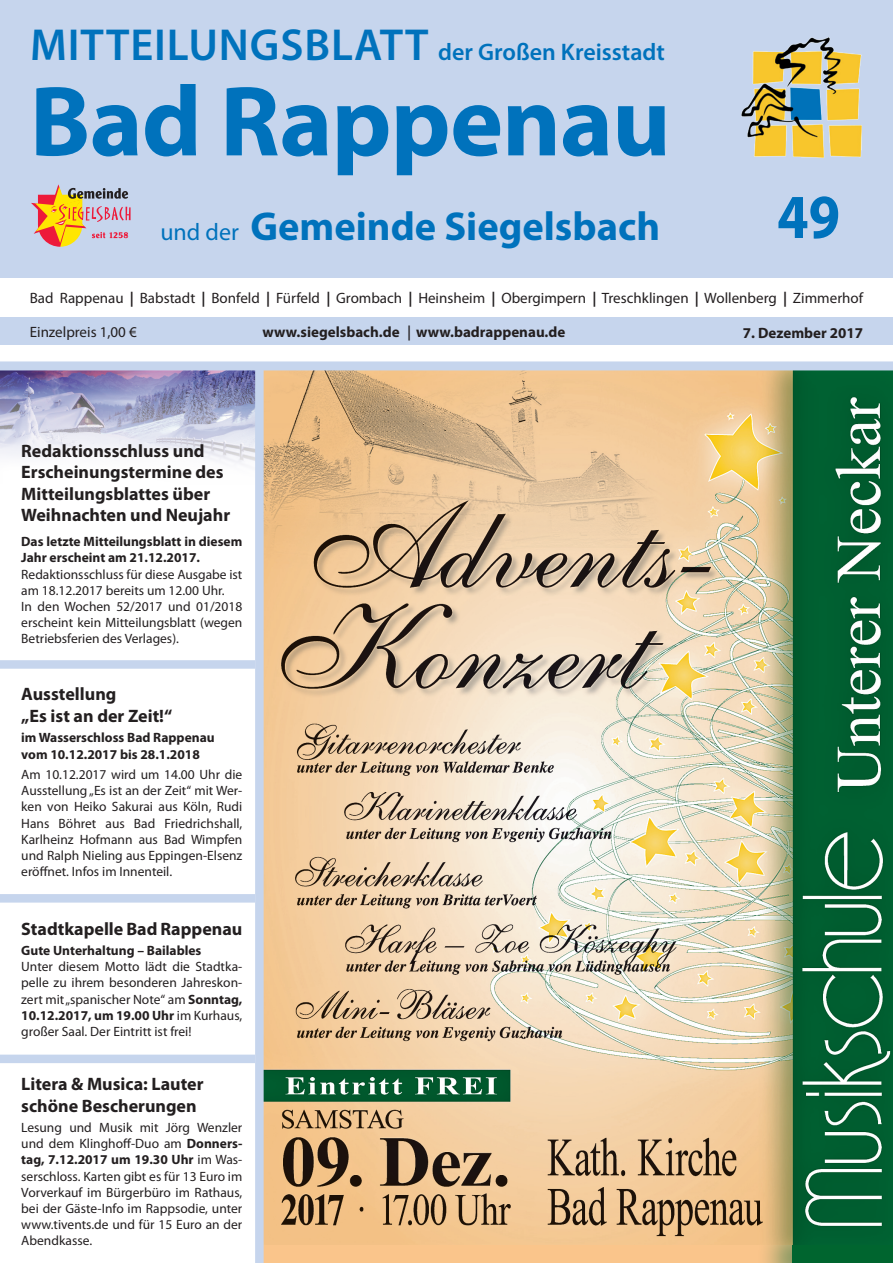
<style>
.page{position:relative;width:893px;height:1263px;background:#fff}
.page>*{position:absolute;margin:0;border:0;box-sizing:border-box;transform-origin:0 0}
.t1{font:700 100.5px "Myriad Pro";letter-spacing:-.01em;color:#0072bc}
.t2{font:700 63px "Myriad Pro";color:#0072bc;scale:.9 1}
.t3{font:700 40.5px "Myriad Pro";color:#0072bc}
.t4{font:600 24px "Myriad Pro";color:#0072bc}
.t5{font:700 18px/21.6px "Myriad Pro";color:#231f20}
.t6{font:15px "Myriad Pro";color:#231f20}
.t7{font:700 15px "Myriad Pro";color:#231f20}
.t8{font:13.5px/16.2px "Myriad Pro";color:#231f20;text-align:justify}
.t9{font:700 13.5px/16.2px "Myriad Pro";color:#231f20}
.s1{font-size:45px}
.s2{font-weight:400;font-size:24px}
.s3{font-weight:700;font-style:italic}
.s4{font-family:"Futura BT";font-weight:500}
.s5{font-weight:700}
</style>
<div class="page">
<img style="left:0;top:370px;width:255px;height:95px">
<div style="left:259px;top:1242px;width:534px;height:21px;background:#fac58b"></div>
<div style="left:0;top:660px;width:255px;height:9px;background:#c6d5ed"></div>
<div style="left:0;top:894px;width:255px;height:8px;background:#c6d5ed"></div>
<div style="left:0;top:1054px;width:255px;height:9px;background:#c6d5ed"></div>
<div style="left:756px;top:1216px;width:137px;height:47px;background:#016533;opacity:.5"></div>
<div style="left:792px;top:1244px;width:101px;height:19px;background:#00652f"></div>
<img style="left:264px;top:370px;width:629px;height:875px">
<div style="left:255px;top:370px;width:9px;height:893px;background:#c6d5ed"></div>
<div style="left:0;top:317px;width:893px;height:27px;background:#c6d5ed"></div>
<div style="left:0;top:0;width:893px;height:277px;background:#c6d5ed"></div>
<img style="left:742px;top:38px;width:119px;height:119px">
<div style="left:0;top:361px;width:893px;height:9px;background:#c6d5ed"></div>
<svg style="left:31px;top:184px;width:100px;height:63px"></svg>
<h3 class="t4" style="left:30px;top:37px;width:636px"><span class="s1">Mitteilungsblatt</span> der Großen Kreisstadt</h3>
<h1 class="t1" style="left:30px;top:56px;width:642px">Bad Rappenau</h1>
<h3 class="t3" style="left:160px;top:200px;width:501px"><span class="s2">und der</span> Gemeinde Siegelsbach</h3>
<h2 class="t2" style="left:777px;top:176px;width:71px">49</h2>
<p class="t6" style="left:30px;top:289px;width:835px">Bad Rappenau <span class="s3">|</span> Babstadt <span class="s3">|</span> Bonfeld <span class="s3">|</span> Fürfeld <span class="s3">|</span> Grombach <span class="s3">|</span> Heinsheim <span class="s3">|</span> Obergimpern <span class="s3">|</span> Treschklingen <span class="s3">|</span> Wollenberg <span class="s3">|</span> Zimmerhof</p>
<p class="t6" style="left:30px;top:323px;width:109px">Einzelpreis 1,00 €</p>
<p class="t7" style="left:263px;top:322px;width:304px">www.siegelsbach.de <span class="s4">|</span> www.badrappenau.de</p>
<p class="t7" style="left:743px;top:323px;width:122px">7. Dezember 2017</p>
<h3 class="t5" style="left:21px;top:439px;width:210px">Redaktionsschluss und<br>Erscheinungstermine des<br>Mitteilungsblattes über<br>Weihnachten und Neujahr</h3>
<p class="t9" style="left:21px;top:533px;width:223px">Das letzte Mitteilungsblatt in diesem<br>Jahr erscheint am 21.12.2017.</p>
<p class="t8" style="left:21px;top:566px;width:223px;text-align:left">Redaktionsschluss für diese Ausgabe ist am 18.12.2017 bereits um 12.00 Uhr.<br>In den Wochen 52/2017 und 01/2018 erscheint kein Mitteilungsblatt (wegen Betriebsferien des Verlages).</p>
<h3 class="t5" style="left:21px;top:683px;width:153px">Ausstellung<br>„Es ist an der Zeit!“</h3>
<p class="t9" style="left:21px;top:729px;width:195px">im Wasserschloss Bad Rappenau vom 10.12.2017 bis 28.1.2018</p>
<p class="t8" style="left:21px;top:766px;width:223px">Am 10.12.2017 wird um 14.00 Uhr die Ausstellung „Es ist an der Zeit“ mit Wer&shy;ken von Heiko Sakurai aus Köln, Rudi Hans Böhret aus Bad Friedrichshall, Karlheinz Hofmann aus Bad Wimpfen und Ralph Nieling aus Eppingen-Elsenz eröffnet. Infos im Innenteil.</p>
<h3 class="t5" style="left:21px;top:917px;width:223px">Stadtkapelle Bad Rappenau</h3>
<p class="t9" style="left:21px;top:942px;width:182px">Gute Unterhaltung – Bailables</p>
<p class="t8" style="left:21px;top:958px;width:223px">Unter diesem Motto lädt die Stadtka&shy;pelle zu ihrem besonderen Jahreskon&shy;zert mit „spanischer Note“ am <span class="s5">Sonntag, 10.12.2017, um 19.00 Uhr</span> im Kurhaus, großer Saal. Der Eintritt ist frei!</p>
<h3 class="t5" style="left:21px;top:1072px;width:184px">Litera &amp; Musica: Lauter schöne Bescherungen</h3>
<p class="t8" style="left:21px;top:1119px;width:223px">Lesung und Musik mit Jörg Wenzler und dem Klinghoff-Duo am <span class="s5">Donners&shy;tag, 7.12.2017 um 19.30 Uhr</span> im Was&shy;serschloss. Karten gibt es für 13 Euro im Vorverkauf im Bürgerbüro im Rathaus, bei der Gäste-Info im Rappsodie, unter www.tivents.de und für 15 Euro an der Abendkasse.</p>
</div>
